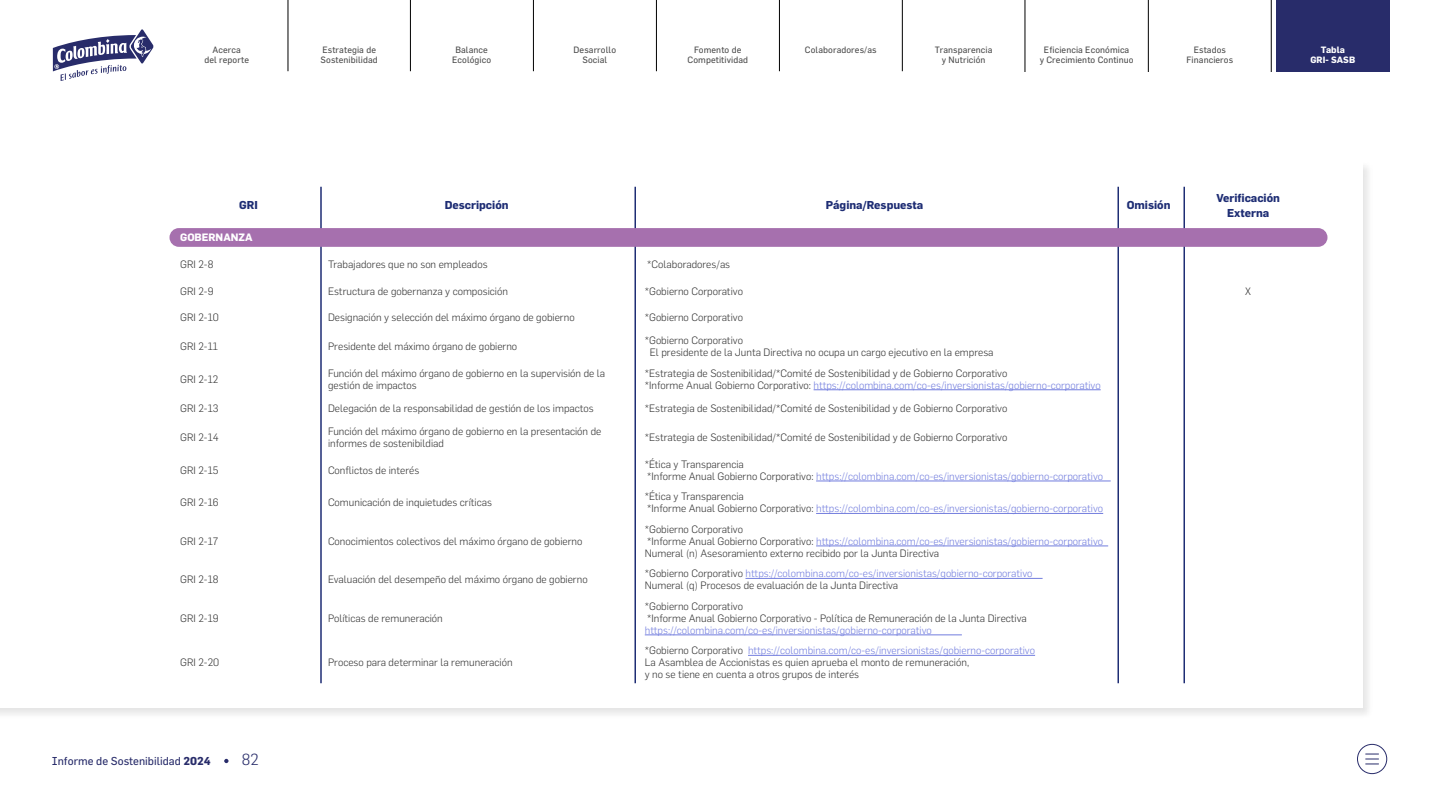
<style>
.page{position:relative;width:1440px;height:810px;background:#fff}
.page>*{position:absolute;margin:0;border:0;box-sizing:border-box;transform-origin:0 0}
.t1{font:300 15.75px "Flama";color:#282c6a}
.t2{font:700 11.25px/14.2px "Flama";color:#1e2d74;text-align:center}
.t3{font:11.25px "Flama";color:#282c6a}
.t4{font:300 10.5px/12px "Flama";color:#333}
.t5{font:300 10.5px/12px "Flama";color:#727dde}
.t6{font:700 10.5px "Flama";color:#fff}
.t7{font:9px/9.8px "Flama";letter-spacing:.01em;color:#4d4d4d;text-align:center}
.t8{font:700 9px/9.8px "Flama";letter-spacing:.01em;color:#fff;text-align:center}
.s1{color:#727dde}
.s2{color:#333}
.s3{font-weight:700}
</style>
<div class="page">
<div style="left:0;top:161px;width:1374px;height:559px;background:#f2f2f2"></div>
<div style="left:0;top:162px;width:1362px;height:546px;background:#fff"></div>
<hr style="left:320px;top:187px;width:2px;height:496px;background:#1e2d74">
<hr style="left:634px;top:187px;width:2px;height:496px;background:#1e2d74">
<hr style="left:1118px;top:187px;width:1px;height:496px;background:#1e2d74">
<hr style="left:1184px;top:187px;width:1px;height:496px;background:#1e2d74">
<div style="left:170px;top:228px;width:1158px;height:19px;background:#a670ae;border-radius:9px"></div>
<hr style="left:814px;top:390px;width:287px;height:1px;background:#727dde">
<hr style="left:816px;top:481px;width:295px;height:1px;background:#727dde">
<hr style="left:816px;top:513px;width:287px;height:1px;background:#727dde">
<hr style="left:816px;top:546px;width:292px;height:1px;background:#727dde">
<hr style="left:746px;top:578px;width:297px;height:1px;background:#727dde">
<hr style="left:645px;top:635px;width:317px;height:1px;background:#727dde">
<hr style="left:748px;top:655px;width:287px;height:1px;background:#727dde">
<svg style="left:53px;top:29px;width:101px;height:52px"></svg>
<svg style="left:224px;top:759px;width:5px;height:4px"></svg>
<div style="left:1357px;top:744px;width:30px;height:30px;border:1px solid #282c6a;border-radius:50%"></div>
<svg style="left:1366px;top:754px;width:13px;height:11px"></svg>
<div style="left:1276px;top:0;width:114px;height:71px;background:#282c6a"></div>
<hr style="left:410px;top:0;width:1px;height:71px;background:#000">
<hr style="left:288px;top:0;width:1px;height:71px;background:#000">
<hr style="left:533px;top:0;width:1px;height:71px;background:#000">
<hr style="left:656px;top:0;width:1px;height:71px;background:#000">
<hr style="left:779px;top:0;width:1px;height:71px;background:#000">
<hr style="left:902px;top:0;width:1px;height:71px;background:#000">
<hr style="left:1025px;top:0;width:1px;height:72px;background:#000">
<hr style="left:1148px;top:0;width:1px;height:72px;background:#000">
<hr style="left:1271px;top:0;width:1px;height:72px;background:#000">
<p class="t7" style="left:204px;top:44px;width:46px">Acerca<br>del reporte</p>
<p class="t7" style="left:321px;top:44px;width:59px;text-align:left">Estrategia de<br>Sostenibilidad</p>
<p class="t7" style="left:452px;top:44px;width:41px">Balance<br>Ecológico</p>
<p class="t7" style="left:688px;top:44px;width:62px">Fomento de<br>Competitividad</p>
<p class="t7" style="left:935px;top:44px;width:59px">Transparencia y Nutrición</p>
<p class="t7" style="left:1040px;top:44px;width:95px">Eficiencia Económica<br>y Crecimiento Continuo</p>
<p class="t7" style="left:805px;top:44px;width:73px">Colaboradores/as</p>
<p class="t7" style="left:574px;top:44px;width:44px">Desarrollo<br>Social</p>
<p class="t7" style="left:1187px;top:44px;width:48px">Estados<br>Financieros</p>
<p class="t8" style="left:1310px;top:44px;width:46px">Tabla<br>GRI- SASB</p>
<p class="t2" style="left:239px;top:197px;width:20px">GRI</p>
<p class="t2" style="left:445px;top:197px;width:65px">Descripción</p>
<p class="t2" style="left:826px;top:197px;width:99px">Página/Respuesta</p>
<p class="t2" style="left:1127px;top:197px;width:45px">Omisión</p>
<p class="t2" style="left:1216px;top:190px;width:65px">Verificación<br>Externa</p>
<p class="t6" style="left:180px;top:230px;width:74px">GOBERNANZA</p>
<p class="t4" style="left:180px;top:258px;width:35px">GRI 2-8</p>
<p class="t4" style="left:328px;top:258px;width:161px">Trabajadores que no son empleados</p>
<p class="t4" style="left:647px;top:258px;width:84px">*Colaboradores/as</p>
<p class="t4" style="left:180px;top:284px;width:35px">GRI 2-9</p>
<p class="t4" style="left:328px;top:284px;width:181px">Estructura de gobernanza y composición</p>
<p class="t4" style="left:645px;top:284px;width:100px">*Gobierno Corporativo</p>
<p class="t4" style="left:1245px;top:284px;width:7px">X</p>
<p class="t4" style="left:180px;top:311px;width:40px">GRI 2-10</p>
<p class="t4" style="left:328px;top:311px;width:248px">Designación y selección del máximo órgano de gobierno</p>
<p class="t4" style="left:645px;top:311px;width:100px">*Gobierno Corporativo</p>
<p class="t4" style="left:180px;top:340px;width:39px">GRI 2-11</p>
<p class="t4" style="left:328px;top:340px;width:191px">Presidente del máximo órgano de gobierno</p>
<p class="t4" style="left:650px;top:334px;width:345px;text-indent:-5px">*Gobierno Corporativo<br>El presidente de la Junta Directiva no ocupa un cargo ejecutivo en la empresa</p>
<p class="t4" style="left:180px;top:372px;width:40px">GRI 2-12</p>
<p class="t4" style="left:328px;top:366px;width:279px">Función del máximo órgano de gobierno en la supervisión de la gestión de impactos</p>
<p class="t4" style="left:645px;top:366px;width:457px">*Estrategia de Sostenibilidad/*Comité de Sostenibilidad y de Gobierno Corporativo<br>*Informe Anual Gobierno Corporativo: <span class="s1">https://colombina.com/co-es/inversionistas/gobierno-corporativo</span></p>
<p class="t4" style="left:180px;top:402px;width:40px">GRI 2-13</p>
<p class="t4" style="left:328px;top:402px;width:267px">Delegación de la responsabilidad de gestión de los impactos</p>
<p class="t4" style="left:645px;top:402px;width:364px">*Estrategia de Sostenibilidad/*Comité de Sostenibilidad y de Gobierno Corporativo</p>
<p class="t4" style="left:180px;top:431px;width:40px">GRI 2-14</p>
<p class="t4" style="left:328px;top:425px;width:275px">Función del máximo órgano de gobierno en la presentación de informes de sostenibildiad</p>
<p class="t4" style="left:645px;top:431px;width:364px">*Estrategia de Sostenibilidad/*Comité de Sostenibilidad y de Gobierno Corporativo</p>
<p class="t4" style="left:180px;top:464px;width:40px">GRI 2-15</p>
<p class="t4" style="left:328px;top:464px;width:93px">Conflictos de interés</p>
<p class="t5" style="left:645px;top:458px;width:460px"><span class="s2">*Ética y Transparencia<br>*Informe Anual Gobierno Corporativo:</span> https://colombina.com/co-es/inversionistas/gobierno-corporativo</p>
<p class="t4" style="left:180px;top:496px;width:40px">GRI 2-16</p>
<p class="t4" style="left:328px;top:496px;width:165px">Comunicación de inquietudes críticas</p>
<p class="t5" style="left:645px;top:490px;width:460px"><span class="s2">*Ética y Transparencia<br>*Informe Anual Gobierno Corporativo:</span> https://colombina.com/co-es/inversionistas/gobierno-corporativo</p>
<p class="t4" style="left:180px;top:535px;width:40px">GRI 2-17</p>
<p class="t4" style="left:328px;top:535px;width:256px">Conocimientos colectivos del máximo órgano de gobierno</p>
<p class="t4" style="left:645px;top:523px;width:460px">*Gobierno Corporativo<br>*Informe Anual Gobierno Corporativo: <span class="s1">https://colombina.com/co-es/inversionistas/gobierno-corporativo<br></span>Numeral (n) Asesoramiento externo recibido por la Junta Directiva</p>
<p class="t4" style="left:180px;top:573px;width:40px">GRI 2-18</p>
<p class="t4" style="left:328px;top:573px;width:261px">Evaluación del desempeño del máximo órgano de gobierno</p>
<p class="t4" style="left:645px;top:567px;width:389px">*Gobierno Corporativo <span class="s1">https://colombina.com/co-es/inversionistas/gobierno-corporativo<br></span>Numeral (q) Procesos de evaluación de la Junta Directiva</p>
<p class="t4" style="left:180px;top:612px;width:40px">GRI 2-19</p>
<p class="t4" style="left:328px;top:612px;width:116px">Políticas de remuneración</p>
<p class="t4" style="left:645px;top:600px;width:384px">*Gobierno Corporativo<br>*Informe Anual Gobierno Corporativo - Política de Remuneración de la Junta Directiva</p>
<p class="t5" style="left:645px;top:624px;width:289px">https://colombina.com/co-es/inversionistas/gobierno-corporativo</p>
<p class="t4" style="left:180px;top:656px;width:40px">GRI 2-20</p>
<p class="t4" style="left:328px;top:656px;width:186px">Proceso para determinar la remuneración</p>
<p class="t4" style="left:645px;top:644px;width:392px">*Gobierno Corporativo <span class="s1">https://colombina.com/co-es/inversionistas/gobierno-corporativo<br></span>La Asamblea de Accionistas es quien aprueba el monto de remuneración,<br>y no se tiene en cuenta a otros grupos de interés</p>
<p class="t3" style="left:52px;top:754px;width:160px">Informe de Sostenibilidad <span class="s3">2024</span></p>
<h1 class="t1" style="left:242px;top:749px;width:18px">82</h1>
</div>
